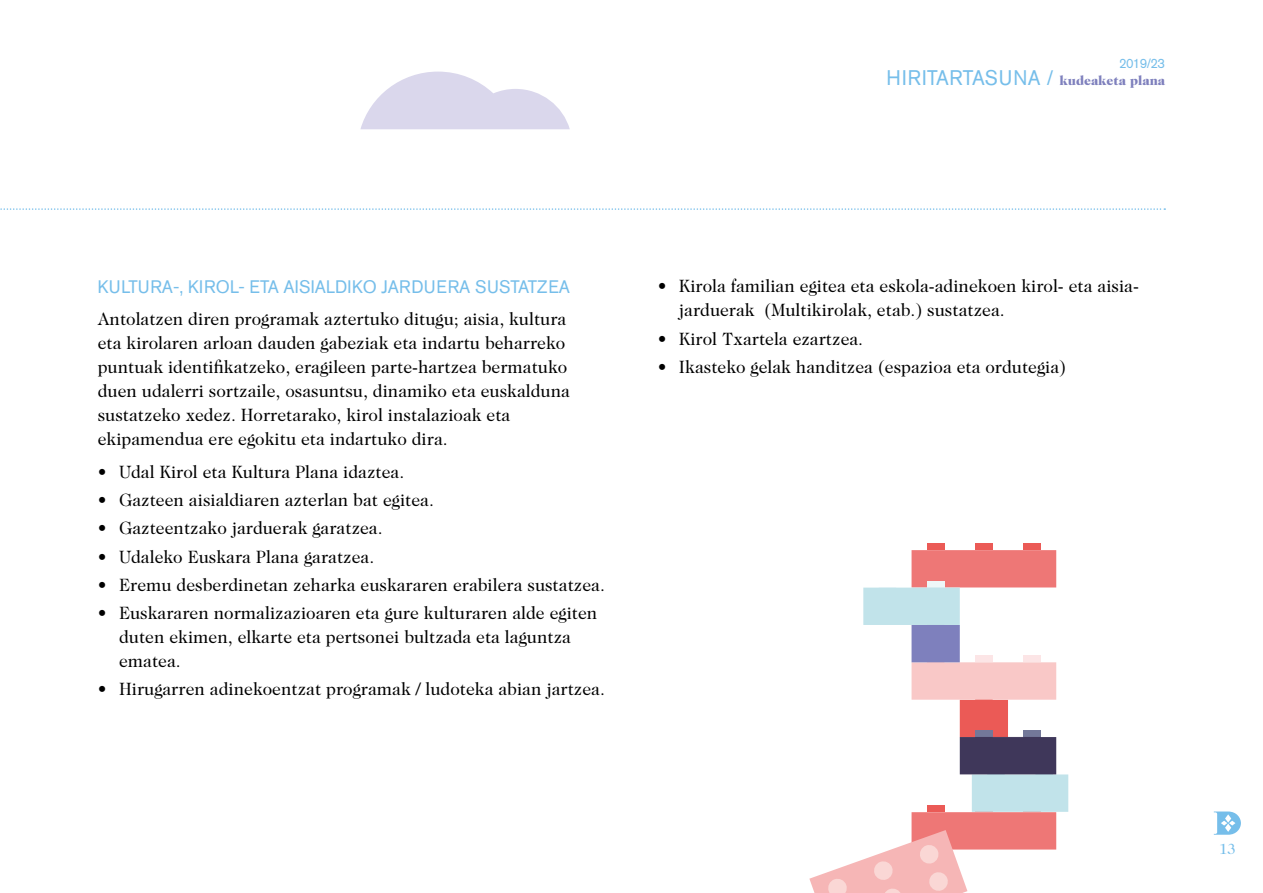
<style>
.page{position:relative;width:1263px;height:893px;background:#fff}
.page>*{position:absolute;margin:0;border:0;box-sizing:border-box;transform-origin:0 0}
.t1{font:21px "Akzidenz Grotesk Pro";letter-spacing:.02em;color:#76beea;scale:.94 1}
.t2{font:18px/24px "Caslon 224 Std";color:#000}
.t3{font:18px "Akzidenz Grotesk Pro";letter-spacing:.01em;color:#76beea;scale:.96 1}
.t4{font:15px "Caslon 224 Std";color:#76beea}
.t5{font:900 13.5px "Caslon 224 Std";color:#7e80bd}
.t6{font:13.5px "Akzidenz Grotesk Pro";letter-spacing:-.04em;color:#76beea;scale:.96 1}
</style>
<div class="page">
<div style="left:975px;top:543px;width:18px;height:7px;background:#eb5a56"></div>
<div style="left:927px;top:543px;width:17px;height:7px;background:#eb5a56"></div>
<div style="left:1023px;top:543px;width:18px;height:7px;background:#eb5a56"></div>
<svg style="left:809px;top:550px;width:259px;height:343px"></svg>
<svg style="left:360px;top:72px;width:210px;height:57px"></svg>
<svg style="left:0;top:208px;width:1165px;height:2px"></svg>
<svg style="left:1214px;top:811px;width:27px;height:24px"></svg>
<p class="t6" style="left:1119px;top:55px;width:49px">2019/23</p>
<p class="t1" style="left:886px;top:64px;width:179px">HIRITARTASUNA /</p>
<p class="t5" style="left:1059px;top:73px;width:107px">kudeaketa plana</p>
<p class="t3" style="left:98px;top:275px;width:493px">KULTURA-, KIROL- ETA AISIALDIKO JARDUERA SUSTATZEA</p>
<p class="t2" style="left:98px;top:307px;width:474px">Antolatzen diren programak aztertuko ditugu; aisia, kultura eta kirolaren arloan dauden gabeziak eta indartu beharreko puntuak identifikatzeko, eragileen parte-hartzea bermatuko duen udalerri sortzaile, osasuntsu, dinamiko eta euskalduna sustatzeko xedez. Horretarako, kirol instalazioak eta ekipamendua ere egokitu eta indartuko dira.</p>
<p class="t2" style="left:98px;top:459px;width:308px">• Udal Kirol eta Kultura Plana idaztea.</p>
<p class="t2" style="left:98px;top:488px;width:338px">• Gazteen aisialdiaren azterlan bat egitea.</p>
<p class="t2" style="left:98px;top:516px;width:286px">• Gazteentzako jarduerak garatzea.</p>
<p class="t2" style="left:98px;top:544px;width:278px">• Udaleko Euskara Plana garatzea.</p>
<p class="t2" style="left:98px;top:572px;width:509px">• Eremu desberdinetan zeharka euskararen erabilera sustatzea.</p>
<p class="t2" style="left:119px;top:601px;width:480px;text-indent:-21px">• Euskararen normalizazioaren eta gure kulturaren alde egiten duten ekimen, elkarte eta pertsonei bultzada eta laguntza ematea.</p>
<p class="t2" style="left:98px;top:677px;width:509px">• Hirugarren adinekoentzat programak / ludoteka abian jartzea.</p>
<p class="t2" style="left:679px;top:274px;width:461px;text-indent:-21px">• Kirola familian egitea eta eskola-adinekoen kirol- eta aisia&shy;jarduerak (Multikirolak, etab.) sustatzea.</p>
<p class="t2" style="left:658px;top:326px;width:207px">• Kirol Txartela ezartzea.</p>
<p class="t2" style="left:658px;top:355px;width:410px">• Ikasteko gelak handitzea (espazioa eta ordutegia)</p>
<p class="t4" style="left:1219px;top:840px;width:18px">13</p>
</div>
